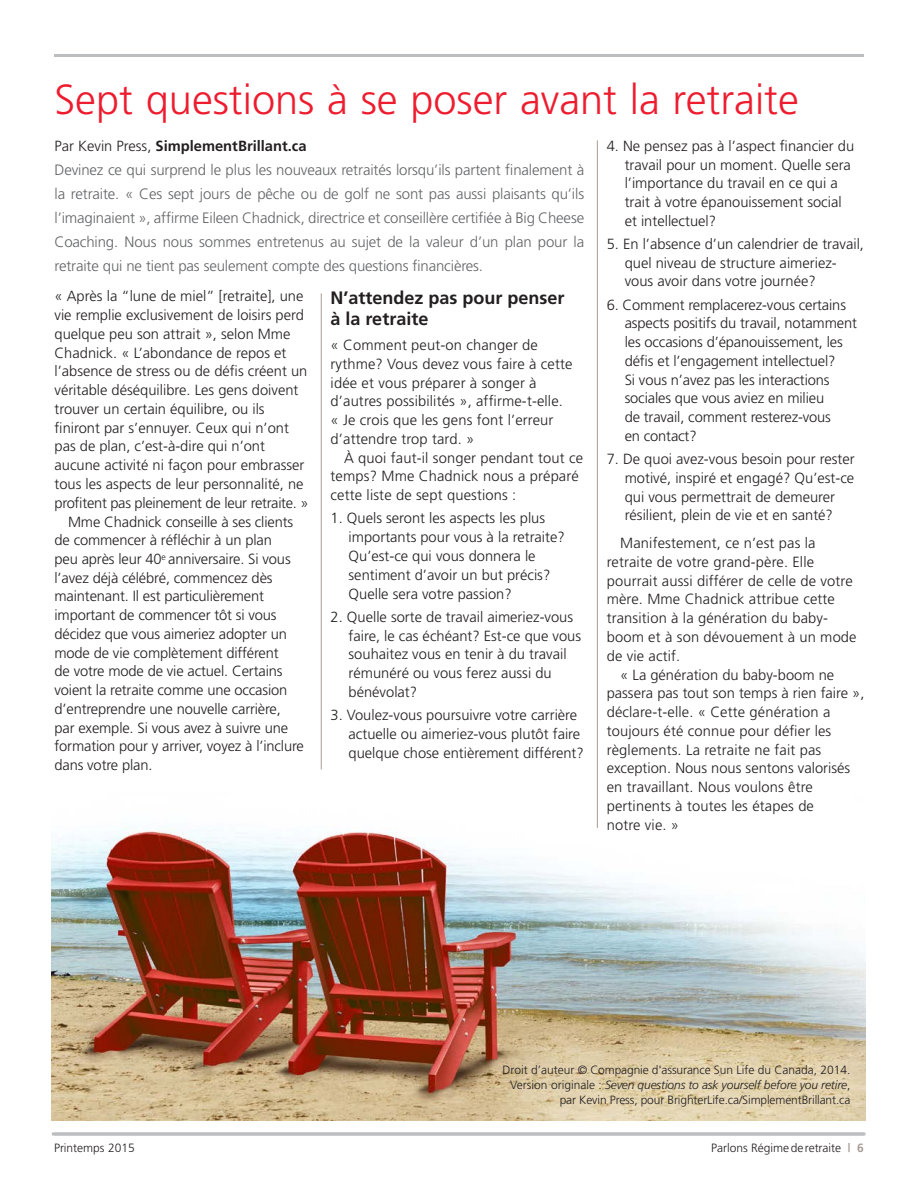
<style>
.page{position:relative;width:918px;height:1188px;background:#fff}
.page>*{position:absolute;margin:0;border:0;box-sizing:border-box;transform-origin:0 0}
.t1{font:300 42px "Frutiger";color:#ed1c2e}
.t2{font:700 18px/21px "Frutiger";color:#231f20}
.t3{font:300 15px/24px "Frutiger";letter-spacing:-.01em;color:#636466;text-align:justify}
.t4{font:300 14.7px/18.8px "Frutiger";color:#231f20}
.t5{font:300 14.7px "Frutiger";letter-spacing:-.02em;color:#231f20}
.t6{font:700 14.7px "Frutiger";color:#231f20}
.t7{font:300 12px/15px "Frutiger";letter-spacing:-.01em;color:#231f20;text-align:right}
.s1{font-weight:300}
.s2{font-style:italic}
.s3{font-weight:700;color:#a89c94}
</style>
<div class="page">
<hr style="left:54px;top:54px;width:810px;height:3px;background:#bcbec0">
<img style="left:52px;top:793px;width:814px;height:327px">
<hr style="left:321px;top:293px;width:1px;height:476px;background:#a89c94">
<hr style="left:597px;top:140px;width:1px;height:688px;background:#a89c94">
<hr style="left:54px;top:1132px;width:810px;height:4px;background:#c4c5c7">
<h1 class="t1" style="left:55px;top:76px;width:746px">Sept questions à se poser avant la retraite</h1>
<p class="t6" style="left:55px;top:137px;width:254px"><span class="s1">Par Kevin Press,</span> SimplementBrillant.ca</p>
<p class="t3" style="left:55px;top:157px;width:531px">Devinez ce qui surprend le plus les nouveaux retraités lorsqu’ils partent finalement à la retraite. « Ces sept jours de pêche ou de golf ne sont pas aussi plaisants qu’ils l’imaginaient », affirme Eileen Chadnick, directrice et conseillère certifiée à Big Cheese Coaching. Nous nous sommes entretenus au sujet de la valeur d’un plan pour la retraite qui ne tient pas seulement compte des questions financières.</p>
<p class="t4" style="left:55px;top:287px;width:250px">« Après la “lune de miel” [retraite], une</p>
<p class="t4" style="left:55px;top:306px;width:251px">vie remplie exclusivement de loisirs perd</p>
<p class="t4" style="left:55px;top:324px;width:238px">quelque peu son attrait », selon Mme</p>
<p class="t4" style="left:55px;top:343px;width:233px">Chadnick. « L’abondance de repos et</p>
<p class="t4" style="left:55px;top:362px;width:254px">l’absence de stress ou de défis créent un</p>
<p class="t4" style="left:55px;top:381px;width:245px">véritable déséquilibre. Les gens doivent</p>
<p class="t4" style="left:55px;top:399px;width:212px">trouver un certain équilibre, ou ils</p>
<p class="t4" style="left:55px;top:418px;width:236px">finiront par s’ennuyer. Ceux qui n’ont</p>
<p class="t4" style="left:55px;top:437px;width:212px">pas de plan, c’est-à-dire qui n’ont</p>
<p class="t4" style="left:55px;top:456px;width:251px">aucune activité ni façon pour embrasser</p>
<p class="t4" style="left:55px;top:475px;width:251px">tous les aspects de leur personnalité, ne</p>
<p class="t5" style="left:55px;top:494px;width:256px">profitent pas pleinement de leur retraite. »</p>
<p class="t4" style="left:68px;top:512px;width:227px">Mme Chadnick conseille à ses clients</p>
<p class="t4" style="left:55px;top:531px;width:219px">de commencer à réfléchir à un plan</p>
<p class="t4" style="left:55px;top:549px;width:238px">peu après leur 40<sup>e</sup> anniversaire. Si vous</p>
<p class="t4" style="left:55px;top:568px;width:220px">l’avez déjà célébré, commencez dès</p>
<p class="t4" style="left:55px;top:587px;width:211px">maintenant. Il est particulièrement</p>
<p class="t4" style="left:55px;top:606px;width:224px">important de commencer tôt si vous</p>
<p class="t4" style="left:55px;top:624px;width:234px">décidez que vous aimeriez adopter un</p>
<p class="t4" style="left:55px;top:643px;width:226px">mode de vie complètement différent</p>
<p class="t4" style="left:55px;top:662px;width:230px">de votre mode de vie actuel. Certains</p>
<p class="t4" style="left:55px;top:681px;width:234px">voient la retraite comme une occasion</p>
<p class="t4" style="left:55px;top:699px;width:228px">d’entreprendre une nouvelle carrière,</p>
<p class="t4" style="left:55px;top:718px;width:235px">par exemple. Si vous avez à suivre une</p>
<p class="t4" style="left:55px;top:737px;width:251px">formation pour y arriver, voyez à l’inclure</p>
<p class="t4" style="left:55px;top:756px;width:100px">dans votre plan.</p>
<p class="t4" style="left:625px;top:136px;width:231px;text-indent:-18px">4. Ne pensez pas à l’aspect financier du travail pour un moment. Quelle sera l’importance du travail en ce qui a trait à votre épanouissement social et intellectuel?</p>
<p class="t4" style="left:625px;top:234px;width:241px;text-indent:-18px">5. En l’absence d’un calendrier de travail, quel niveau de structure aimeriez&shy;vous avoir dans votre journée?</p>
<p class="t4" style="left:625px;top:295px;width:234px;text-indent:-18px">6. Comment remplacerez-vous certains aspects positifs du travail, notamment les occasions d’épanouissement, les défis et l’engagement intellectuel?<br>Si vous n’avez pas les interactions sociales que vous aviez en milieu<br>de travail, comment resterez-vous<br>en contact?</p>
<p class="t4" style="left:625px;top:450px;width:232px;text-indent:-18px">7. De quoi avez-vous besoin pour rester motivé, inspiré et engagé? Qu’est-ce qui vous permettrait de demeurer résilient, plein de vie et en santé?</p>
<p class="t4" style="left:620px;top:534px;width:197px">Manifestement, ce n’est pas la</p>
<p class="t4" style="left:607px;top:552px;width:209px">retraite de votre grand-père. Elle</p>
<p class="t4" style="left:607px;top:571px;width:248px">pourrait aussi différer de celle de votre</p>
<p class="t4" style="left:607px;top:590px;width:230px">mère. Mme Chadnick attribue cette</p>
<p class="t4" style="left:607px;top:609px;width:223px">transition à la génération du baby-</p>
<p class="t4" style="left:607px;top:628px;width:251px">boom et à son dévouement à un mode</p>
<p class="t4" style="left:607px;top:646px;width:75px">de vie actif.</p>
<p class="t4" style="left:620px;top:665px;width:216px">« La génération du baby-boom ne</p>
<p class="t4" style="left:607px;top:684px;width:259px">passera pas tout son temps à rien faire »,</p>
<p class="t4" style="left:607px;top:703px;width:225px">déclare-t-elle. « Cette génération a</p>
<p class="t4" style="left:607px;top:721px;width:226px">toujours été connue pour défier les</p>
<p class="t4" style="left:607px;top:740px;width:216px">règlements. La retraite ne fait pas</p>
<p class="t4" style="left:607px;top:759px;width:245px">exception. Nous nous sentons valorisés</p>
<p class="t4" style="left:607px;top:778px;width:208px">en travaillant. Nous voulons être</p>
<p class="t4" style="left:607px;top:796px;width:209px">pertinents à toutes les étapes de</p>
<p class="t4" style="left:607px;top:815px;width:74px">notre vie. »</p>
<p class="t2" style="left:331px;top:287px;width:236px">N’attendez pas pour penser à la retraite</p>
<p class="t4" style="left:331px;top:336px;width:243px">« Comment peut-on changer de rythme? Vous devez vous faire à cette idée et vous préparer à songer à d’autres possibilités », affirme-t-elle. « Je crois que les gens font l’erreur d’attendre trop tard. »</p>
<p class="t4" style="left:331px;top:448px;width:254px;text-indent:13px">À quoi faut-il songer pendant tout ce temps? Mme Chadnick nous a préparé cette liste de sept questions :</p>
<p class="t4" style="left:349px;top:509px;width:218px;text-indent:-18px">1. Quels seront les aspects les plus importants pour vous à la retraite?<br>Qu’est-ce qui vous donnera le sentiment d’avoir un but précis?<br>Quelle sera votre passion?</p>
<p class="t4" style="left:349px;top:607px;width:234px;text-indent:-18px">2. Quelle sorte de travail aimeriez-vous faire, le cas échéant? Est-ce que vous souhaitez vous en tenir à du travail rémunéré ou vous ferez aussi du bénévolat?</p>
<p class="t4" style="left:349px;top:706px;width:237px;text-indent:-18px">3. Voulez-vous poursuivre votre carrière actuelle ou aimeriez-vous plutôt faire quelque chose entièrement différent?</p>
<p class="t7" style="left:503px;top:1062px;width:349px">Droit d’auteur © Compagnie d'assurance Sun Life du Canada, 2014.<br>Version originale : <span class="s2">Seven questions to ask yourself before you retire</span>, par Kevin Press, pour BrighterLife.ca/SimplementBrillant.ca</p>
<p class="t7" style="left:54px;top:1141px;width:82px">Printemps 2015</p>
<p class="t7" style="left:711px;top:1141px;width:154px">Parlons Régimederetraite <span class="s3">| 6</span></p>
</div>
